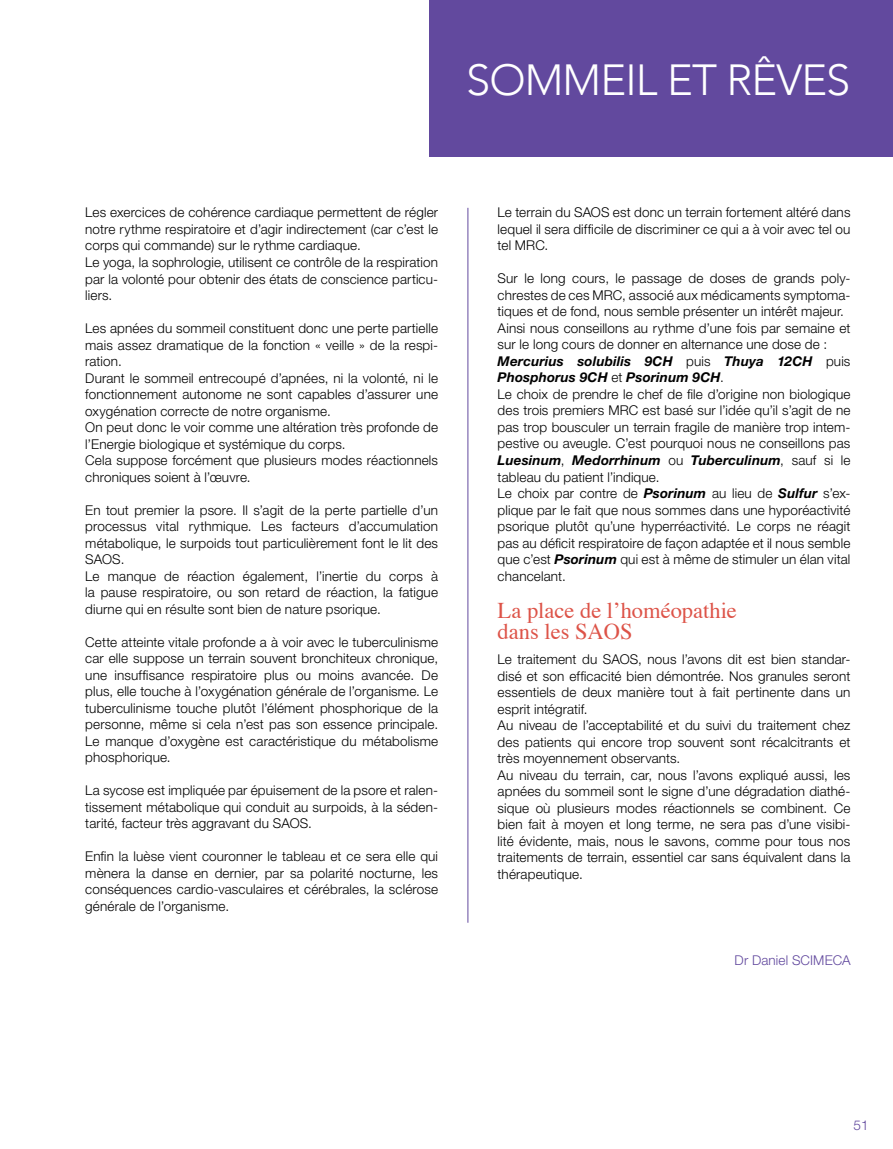
<style>
.page{position:relative;width:893px;height:1149px;background:#fff}
.page>*{position:absolute;margin:0;border:0;box-sizing:border-box;transform-origin:0 0}
.t1{font:300 43.5px "Avenir";letter-spacing:-.02em;color:#fff}
.t2{font:22.5px/21px "Times";color:#dd5348}
.t3{font:300 13.5px/16.5px "Helvetica Neue LT Std";letter-spacing:.01em;color:#000}
.t4{font:300 13.5px "Helvetica Neue LT Std";letter-spacing:.01em;color:#62499e}
.s1{font-weight:700;font-style:italic}
</style>
<div class="page">
<div style="left:429px;top:0;width:464px;height:156px;background:#62499e"></div>
<hr style="left:468px;top:208px;width:1px;height:714px;background:#62499e">
<h1 class="t1" style="left:466px;top:54px;width:381px">SOMMEIL ET RÊVES</h1>
<p class="t3" style="left:85px;top:204px;width:354px">Les exercices de cohérence cardiaque permettent de régler notre rythme respiratoire et d’agir indirectement (car c’est le corps qui commande) sur le rythme cardiaque.<br>Le yoga, la sophrologie, utilisent ce contrôle de la respiration par la volonté pour obtenir des états de conscience particu&shy;liers.</p>
<p class="t3" style="left:85px;top:319px;width:354px">Les apnées du sommeil constituent donc une perte partielle mais assez dramatique de la fonction « veille » de la respi&shy;ration.<br>Durant le sommeil entrecoupé d’apnées, ni la volonté, ni le fonctionnement autonome ne sont capables d’assurer une oxygénation correcte de notre organisme.<br>On peut donc le voir comme une altération très profonde de l’Energie biologique et systémique du corps.<br>Cela suppose forcément que plusieurs modes réactionnels chroniques soient à l’œuvre.</p>
<p class="t3" style="left:85px;top:501px;width:354px">En tout premier la psore. Il s’agit de la perte partielle d’un processus vital rythmique. Les facteurs d’accumulation métabolique, le surpoids tout particulièrement font le lit des SAOS.<br>Le manque de réaction également, l’inertie du corps à la pause respiratoire, ou son retard de réaction, la fatigue diurne qui en résulte sont bien de nature psorique.</p>
<p class="t3" style="left:85px;top:633px;width:354px;text-align:justify">Cette atteinte vitale profonde a à voir avec le tuberculinisme car elle suppose un terrain souvent bronchiteux chronique, une insuffisance respiratoire plus ou moins avancée. De plus, elle touche à l’oxygénation générale de l’organisme. Le tuberculinisme touche plutôt l’élément phosphorique de la personne, même si cela n’est pas son essence principale.<br>Le manque d’oxygène est caractéristique du métabolisme phosphorique.</p>
<p class="t3" style="left:85px;top:781px;width:354px;text-align:justify">La sycose est impliquée par épuisement de la psore et ralen&shy;tissement métabolique qui conduit au surpoids, à la séden&shy;tarité, facteur très aggravant du SAOS.</p>
<p class="t3" style="left:85px;top:847px;width:354px;text-align:justify">Enfin la luèse vient couronner le tableau et ce sera elle qui mènera la danse en dernier, par sa polarité nocturne, les conséquences cardio-vasculaires et cérébrales, la sclérose générale de l’organisme.</p>
<p class="t3" style="left:498px;top:204px;width:354px;text-align:justify">Le terrain du SAOS est donc un terrain fortement altéré dans lequel il sera difficile de discriminer ce qui a à voir avec tel ou tel MRC.</p>
<p class="t3" style="left:498px;top:270px;width:354px">Sur le long cours, le passage de doses de grands poly&shy;chrestes de ces MRC, associé aux médicaments symptoma&shy;tiques et de fond, nous semble présenter un intérêt majeur.<br>Ainsi nous conseillons au rythme d’une fois par semaine et sur le long cours de donner en alternance une dose de :<br><span class="s1">Mercurius solubilis 9CH</span> puis <span class="s1">Thuya 12CH</span> puis <span class="s1">Phosphorus 9CH</span> et <span class="s1">Psorinum 9CH</span>.<br>Le choix de prendre le chef de file d’origine non biologique des trois premiers MRC est basé sur l’idée qu’il s’agit de ne pas trop bousculer un terrain fragile de manière trop intem&shy;pestive ou aveugle. C’est pourquoi nous ne conseillons pas <span class="s1">Luesinum</span>, <span class="s1">Medorrhinum</span> ou <span class="s1">Tuberculinum</span>, sauf si le tableau du patient l’indique.<br>Le choix par contre de <span class="s1">Psorinum</span> au lieu de <span class="s1">Sulfur</span> s’ex&shy;plique par le fait que nous sommes dans une hyporéactivité psorique plutôt qu’une hyperréactivité. Le corps ne réagit pas au déficit respiratoire de façon adaptée et il nous semble que c’est <span class="s1">Psorinum</span> qui est à même de stimuler un élan vital chancelant.</p>
<h2 class="t2" style="left:498px;top:598px;width:241px">La place de l’homéopathie dans les SAOS</h2>
<p class="t3" style="left:498px;top:650px;width:354px">Le traitement du SAOS, nous l’avons dit est bien standar&shy;disé et son efficacité bien démontrée. Nos granules seront essentiels de deux manière tout à fait pertinente dans un esprit intégratif.<br>Au niveau de l’acceptabilité et du suivi du traitement chez des patients qui encore trop souvent sont récalcitrants et très moyennement observants.<br>Au niveau du terrain, car, nous l’avons expliqué aussi, les apnées du sommeil sont le signe d’une dégradation diathé&shy;sique où plusieurs modes réactionnels se combinent. Ce bien fait à moyen et long terme, ne sera pas d’une visibi&shy;lité évidente, mais, nous le savons, comme pour tous nos traitements de terrain, essentiel car sans équivalent dans la thérapeutique.</p>
<p class="t4" style="left:734px;top:951px;width:118px">Dr Daniel SCIMECA</p>
<p class="t4" style="left:854px;top:1116px;width:17px">51</p>
</div>
